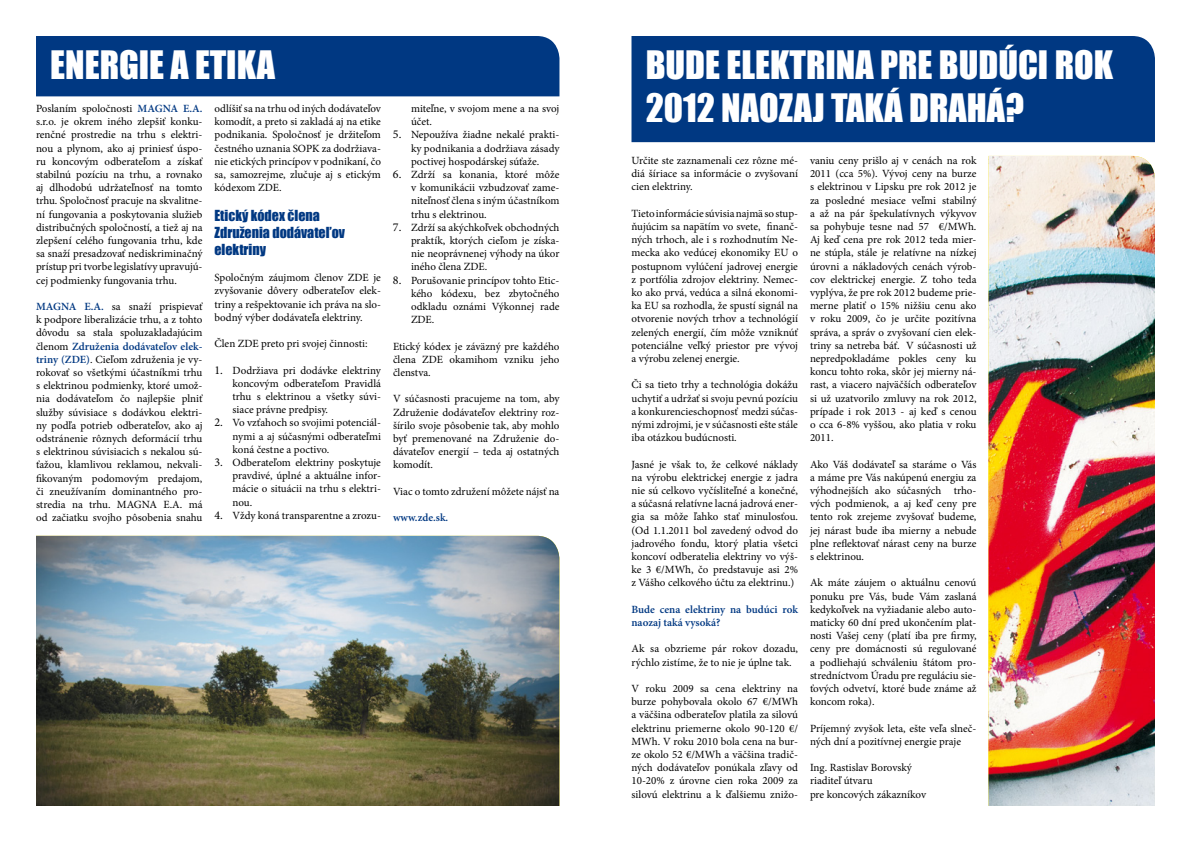
<style>
.page{position:relative;width:1191px;height:842px;background:#fff}
.page>*{position:absolute;margin:0;border:0;box-sizing:border-box;transform-origin:0 0}
.t1{font:36px/43.2px "Impact";color:#fff}
.t2{font:14px/16.8px "Impact";color:#003882}
.t3{font:11px/13.2px "Minion Pro";color:#000;text-align:justify}
.t4{font:600 11px/13.2px "Minion Pro";color:#003882}
.s1{font-weight:600;color:#003882}
.s2{font-size:12px}
</style>
<div class="page">
<div style="left:36px;top:36px;width:523px;height:61px;background:#003882"></div>
<div style="left:631px;top:36px;width:524px;height:106px;background:#003882"></div>
<img style="left:36px;top:536px;width:523px;height:270px">
<img style="left:988px;top:156px;width:167px;height:650px">
<h1 class="t1" style="left:50px;top:42px;width:226px">ENERGIE A ETIKA</h1>
<p class="t3" style="left:36px;top:102px;width:168px">Poslaním spoločnosti <span class="s1">MAGNA E.A. </span>s.r.o. je okrem iného zlepšiť konku&shy;renčné prostredie na trhu s elektri&shy;nou a plynom, ako aj priniesť úspo&shy;ru koncovým odberateľom a získať stabilnú pozíciu na trhu, a rovnako aj dlhodobú udržateľnosť na tomto trhu. Spoločnosť pracuje na skvalitne&shy;ní fungovania a poskytovania služieb distribučných spoločností, a tiež aj na zlepšení celého fungovania trhu, kde sa snaží presadzovať nediskriminačný prístup pri tvorbe legislatívy upravujú&shy;cej podmienky fungovania trhu.</p>
<p class="t3" style="left:36px;top:300px;width:168px"><span class="s1">MAGNA E.A.</span> sa snaží prispievať k podpore liberalizácie trhu, a z tohto dôvodu sa stala spoluzakladajúcim členom <span class="s1">Združenia dodávateľov elek&shy;triny (ZDE)</span>. Cieľom združenia je vy&shy;rokovať so všetkými účastníkmi trhu s elektrinou podmienky, ktoré umož&shy;nia dodávateľom čo najlepšie plniť služby súvisiace s dodávkou elektri&shy;ny podľa potrieb odberateľov, ako aj odstránenie rôznych deformácií trhu s elektrinou súvisiacich s nekalou sú&shy;ťažou, klamlivou reklamou, nekvali&shy;fikovaným podomovým predajom, či zneužívaním dominantného pro&shy;stredia na trhu. MAGNA E.A. má od začiatku svojho pôsobenia snahu</p>
<p class="t3" style="left:214px;top:102px;width:168px">odlíšiť sa na trhu od iných dodávateľov komodít, a preto si zakladá aj na etike podnikania. Spoločnosť je držiteľom čestného uznania SOPK za dodržiava&shy;nie etických princípov v podnikaní, čo sa, samozrejme, zlučuje aj s etickým kódexom ZDE.</p>
<p class="t2" style="left:214px;top:207px;width:132px">Etický kódex člena<br>Združenia dodávateľov elektriny</p>
<p class="t3" style="left:214px;top:271px;width:168px">Spoločným záujmom členov ZDE je zvyšovanie dôvery odberateľov elek&shy;triny a rešpektovanie ich práva na slo&shy;bodný výber dodávateľa elektriny.</p>
<p class="t3" style="left:214px;top:337px;width:155px">Člen ZDE preto pri svojej činnosti:</p>
<p class="t3" style="left:232px;top:363px;width:150px;text-indent:-18px"><span class="s2">1.</span> Dodržiava pri dodávke elektriny koncovým odberateľom Pravidlá trhu s elektrinou a všetky súvi&shy;siace právne predpisy.</p>
<p class="t3" style="left:232px;top:416px;width:150px;text-indent:-18px"><span class="s2">2.</span> Vo vzťahoch so svojimi potenciál&shy;nymi a aj súčasnými odberateľmi koná čestne a poctivo.</p>
<p class="t3" style="left:232px;top:456px;width:150px;text-indent:-18px"><span class="s2">3.</span> Odberateľom elektriny poskytuje pravdivé, úplné a aktuálne infor&shy;mácie o situácii na trhu s elektri&shy;nou.</p>
<p class="t3" style="left:214px;top:509px;width:168px"><span class="s2">4.</span> Vždy koná transparentne a zrozu-</p>
<p class="t3" style="left:411px;top:102px;width:150px">miteľne, v svojom mene a na svoj účet.</p>
<p class="t3" style="left:411px;top:128px;width:150px;text-indent:-18px"><span class="s2">5.</span> Nepoužíva žiadne nekalé prakti&shy;ky podnikania a dodržiava zásady poctivej hospodárskej súťaže.</p>
<p class="t3" style="left:411px;top:168px;width:150px;text-indent:-18px"><span class="s2">6.</span> Zdrží sa konania, ktoré môže v komunikácii vzbudzovať zame&shy;niteľnosť člena s iným účastníkom trhu s elektrinou.</p>
<p class="t3" style="left:411px;top:221px;width:150px;text-indent:-18px"><span class="s2">7.</span> Zdrží sa akýchkoľvek obchodných praktík, ktorých cieľom je získa&shy;nie neoprávnenej výhody na úkor iného člena ZDE.</p>
<p class="t3" style="left:411px;top:273px;width:150px;text-indent:-18px"><span class="s2">8.</span> Porušovanie princípov tohto Etic&shy;kého kódexu, bez zbytočného odkladu oznámi Výkonnej rade ZDE.</p>
<p class="t3" style="left:393px;top:339px;width:168px">Etický kódex je záväzný pre každého člena ZDE okamihom vzniku jeho členstva.</p>
<p class="t3" style="left:393px;top:392px;width:168px">V súčasnosti pracujeme na tom, aby Združenie dodávateľov elektriny roz&shy;šírilo svoje pôsobenie tak, aby mohlo byť premenované na Združenie do&shy;dávateľov energií – teda aj ostatných komodít.</p>
<p class="t3" style="left:393px;top:485px;width:168px">Viac o tomto združení môžete nájsť na</p>
<p class="t4" style="left:393px;top:511px;width:57px">www.zde.sk.</p>
<h1 class="t1" style="left:645px;top:42px;width:469px">BUDE ELEKTRINA PRE BUDÚCI ROK<br>2012 NAOZAJ TAKÁ DRAHÁ?</h1>
<p class="t3" style="left:631px;top:154px;width:168px">Určite ste zaznamenali cez rôzne mé&shy;diá šíriace sa informácie o zvyšovaní cien elektriny.</p>
<p class="t3" style="left:631px;top:207px;width:168px">Tieto informácie súvisia najmä so stup&shy;ňujúcim sa napätím vo svete, finanč&shy;ných trhoch, ale i s rozhodnutím Ne&shy;mecka ako vedúcej ekonomiky EU o postupnom vylúčení jadrovej energie z portfólia zdrojov elektriny. Nemec&shy;ko ako prvá, vedúca a silná ekonomi&shy;ka EU sa rozhodla, že spustí signál na otvorenie nových trhov a technológií zelených energií, čím môže vzniknúť potenciálne veľký priestor pre vývoj a výrobu zelenej energie.</p>
<p class="t3" style="left:631px;top:378px;width:168px">Či sa tieto trhy a technológia dokážu uchytiť a udržať si svoju pevnú pozíciu a konkurencieschopnosť medzi súčas&shy;nými zdrojmi, je v súčasnosti ešte stále iba otázkou budúcnosti.</p>
<p class="t3" style="left:631px;top:457px;width:168px">Jasné je však to, že celkové náklady na výrobu elektrickej energie z jadra nie sú celkovo vyčísliteľné a konečné, a súčasná relatívne lacná jadrová ener&shy;gia sa môže ľahko stať minulosťou. (Od 1.1.2011 bol zavedený odvod do jadrového fondu, ktorý platia všetci koncoví odberatelia elektriny vo výš&shy;ke 3 €/MWh, čo predstavuje asi 2% z Vášho celkového účtu za elektrinu.)</p>
<p class="t4" style="left:631px;top:603px;width:168px">Bude cena elektriny na budúci rok naozaj taká vysoká?</p>
<p class="t3" style="left:631px;top:642px;width:168px">Ak sa obzrieme pár rokov dozadu, rýchlo zistíme, že to nie je úplne tak.</p>
<p class="t3" style="left:631px;top:682px;width:168px">V roku 2009 sa cena elektriny na burze pohybovala okolo 67 €/MWh a väčšina odberateľov platila za silovú elektrinu priemerne okolo 90-120 €/ MWh. V roku 2010 bola cena na bur&shy;ze okolo 52 €/MWh a väčšina tradič&shy;ných dodávateľov ponúkala zľavy od 10-20% z úrovne cien roka 2009 za silovú elektrinu a k ďalšiemu znižo-</p>
<p class="t3" style="left:810px;top:154px;width:168px">vaniu ceny prišlo aj v cenách na rok 2011 (cca 5%). Vývoj ceny na burze s elektrinou v Lipsku pre rok 2012 je za posledné mesiace veľmi stabilný a až na pár špekulatívnych výkyvov sa pohybuje tesne nad 57 €/MWh.<br>Aj keď cena pre rok 2012 teda mier&shy;ne stúpla, stále je relatívne na nízkej úrovni a nákladových cenách výrob&shy;cov elektrickej energie. Z toho teda vyplýva, že pre rok 2012 budeme prie&shy;merne platiť o 15% nižšiu cenu ako v roku 2009, čo je určite pozitívna správa, a správ o zvyšovaní cien elek&shy;triny sa netreba báť. V súčasnosti už nepredpokladáme pokles ceny ku koncu tohto roka, skôr jej mierny ná&shy;rast, a viacero najväčších odberateľov si už uzatvorilo zmluvy na rok 2012, prípade i rok 2013 - aj keď s cenou o cca 6-8% vyššou, ako platia v roku 2011.</p>
<p class="t3" style="left:810px;top:457px;width:168px">Ako Váš dodávateľ sa staráme o Vás a máme pre Vás nakúpenú energiu za výhodnejších ako súčasných trho&shy;vých podmienok, a aj keď ceny pre tento rok zrejeme zvyšovať budeme, jej nárast bude iba mierny a nebude plne reflektovať nárast ceny na burze s elektrinou.</p>
<p class="t3" style="left:810px;top:576px;width:168px">Ak máte záujem o aktuálnu cenovú ponuku pre Vás, bude Vám zaslaná kedykoľvek na vyžiadanie alebo auto&shy;maticky 60 dní pred ukončením plat&shy;nosti Vašej ceny (platí iba pre firmy, ceny pre domácnosti sú regulované a podliehajú schváleniu štátom pro&shy;stredníctvom Úradu pre reguláciu sie&shy;ťových odvetví, ktoré bude známe až koncom roka).</p>
<p class="t3" style="left:810px;top:721px;width:168px">Príjemný zvyšok leta, ešte veľa slneč&shy;ných dní a pozitívnej energie praje</p>
<p class="t3" style="left:810px;top:761px;width:118px;text-align:left">Ing. Rastislav Borovský riaditeľ útvaru<br>pre koncových zákazníkov</p>
</div>
